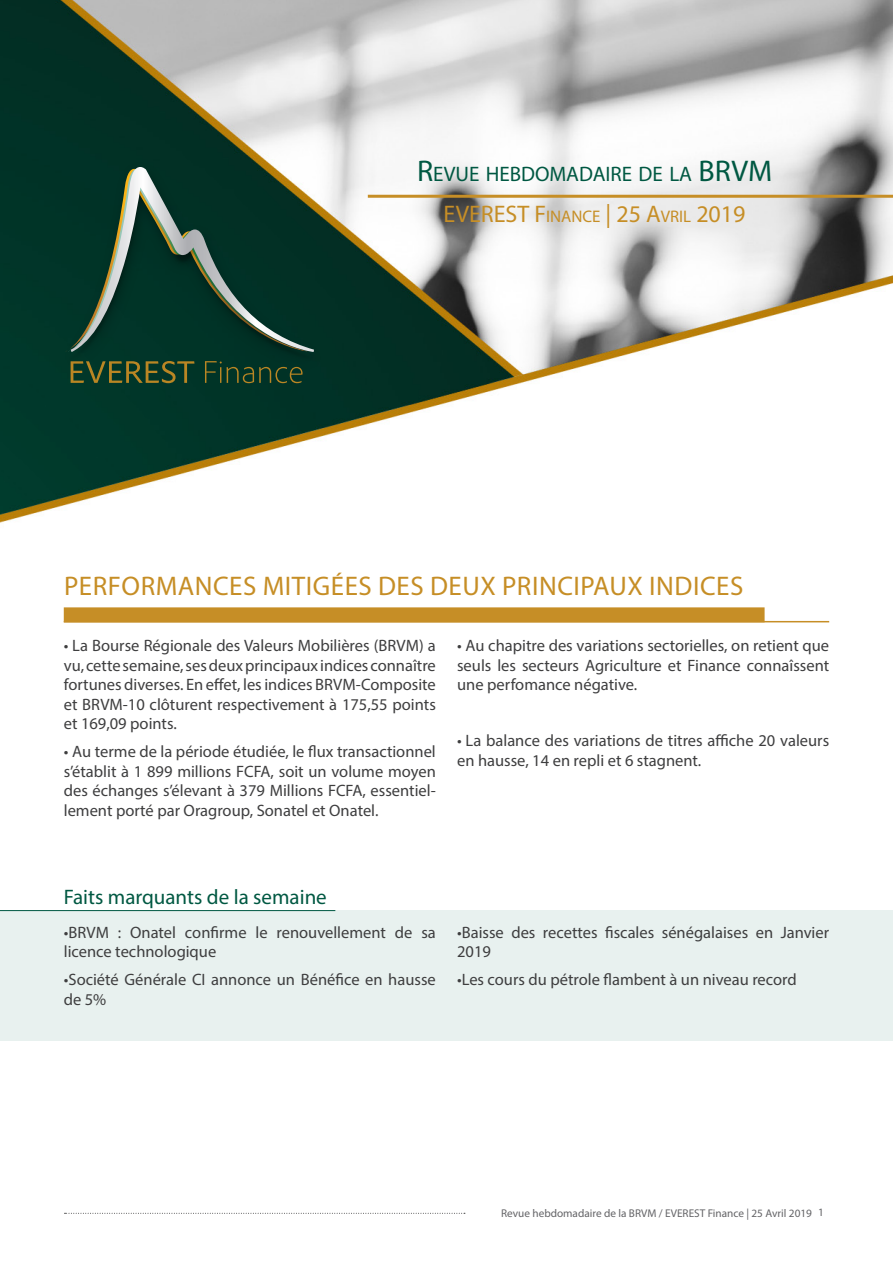
<style>
.page{position:relative;width:893px;height:1263px;background:#fff}
.page>*{position:absolute;margin:0;border:0;box-sizing:border-box;transform-origin:0 0}
.St_1{font:27px "Myriad Pro";letter-spacing:.02em;color:#c68e26}
.sous_titre_de_revue{font:24px "Myriad Pro";color:#c68e26}
.Titre_page{font:21px "Myriad Pro";color:#005842}
.faits_marquant{font:21px "Myriad Pro";color:#005842}
.texte{font:16.5px/19.5px "Myriad Pro";color:#3e3e3f}
.t1{font:11.25px "Myriad Pro";color:#636366}
.s1{font-size:30px}
.s2{font-size:16.8px}
</style>
<div class="page">
<img style="left:0;top:0;width:893px;height:1214px">
<div style="left:0;top:911px;width:893px;height:130px;background:#e8f1ef"></div>
<svg style="left:65px;top:1213px;width:400px;height:1px"></svg>
<hr style="left:368px;top:195px;width:525px;height:3px;background:#c68e26">
<div style="left:64px;top:607px;width:701px;height:15px;background:#c68e26"></div>
<hr style="left:64px;top:621px;width:765px;height:1px;background:#c68e26">
<hr style="left:0;top:910px;width:335px;height:1px;background:#005842">
<img style="left:17px;top:122px;width:351px;height:290px">
<svg style="left:65px;top:167px;width:249px;height:185px;background:#1f4739"></svg>
<svg style="left:71px;top:361px;width:123px;height:22px;background:#3b4f27"></svg>
<svg style="left:205px;top:361px;width:98px;height:22px;background:#1e4026"></svg>
<p class="Titre_page" style="left:417px;top:161px;width:335px"><span class="s1">R</span>EVUE HEBDOMADAIRE DE LA <span class="s1">BRVM</span></p>
<p class="sous_titre_de_revue" style="left:444px;top:200px;width:303px">EVEREST F<span class="s2">INANCE</span> | 25 A<span class="s2">VRIL</span> 2019</p>
<p class="St_1" style="left:64px;top:569px;width:681px">PERFORMANCES MITIGÉES DES DEUX PRINCIPAUX INDICES</p>
<p class="texte" style="left:64px;top:636px;width:374px;text-align:justify">• La Bourse Régionale des Valeurs Mobilières (BRVM) a vu, cette semaine, ses deux principaux indices connaître fortunes diverses. En effet, les indices BRVM-Composite et BRVM-10 clôturent respectivement à 175,55 points et 169,09 points.</p>
<p class="texte" style="left:64px;top:742px;width:374px;text-align:justify">• Au terme de la période étudiée, le flux transactionnel s’établit à 1 899 millions FCFA, soit un volume moyen des échanges s’élevant à 379 Millions FCFA, essentiel&shy;lement porté par Oragroup, Sonatel et Onatel.</p>
<p class="texte" style="left:457px;top:636px;width:374px;text-align:justify">• Au chapitre des variations sectorielles, on retient que seuls les secteurs Agriculture et Finance connaîssent une perfomance négative.</p>
<p class="texte" style="left:457px;top:731px;width:374px">• La balance des variations de titres affiche 20 valeurs en hausse, 14 en repli et 6 stagnent.</p>
<p class="faits_marquant" style="left:64px;top:884px;width:265px">Faits marquants de la semaine</p>
<p class="texte" style="left:64px;top:922px;width:374px">•BRVM : Onatel confirme le renouvellement de sa licence technologique</p>
<p class="texte" style="left:64px;top:970px;width:374px">•Société Générale CI annonce un Bénéfice en hausse de 5%</p>
<p class="texte" style="left:457px;top:922px;width:374px">•Baisse des recettes fiscales sénégalaises en Janvier<br>2019</p>
<p class="texte" style="left:457px;top:970px;width:341px">•Les cours du pétrole flambent à un niveau record</p>
<p class="t1" style="left:501px;top:1206px;width:324px">Revue hebdomadaire de la BRVM / EVEREST Finance | 25 Avril 2019 1</p>
</div>
